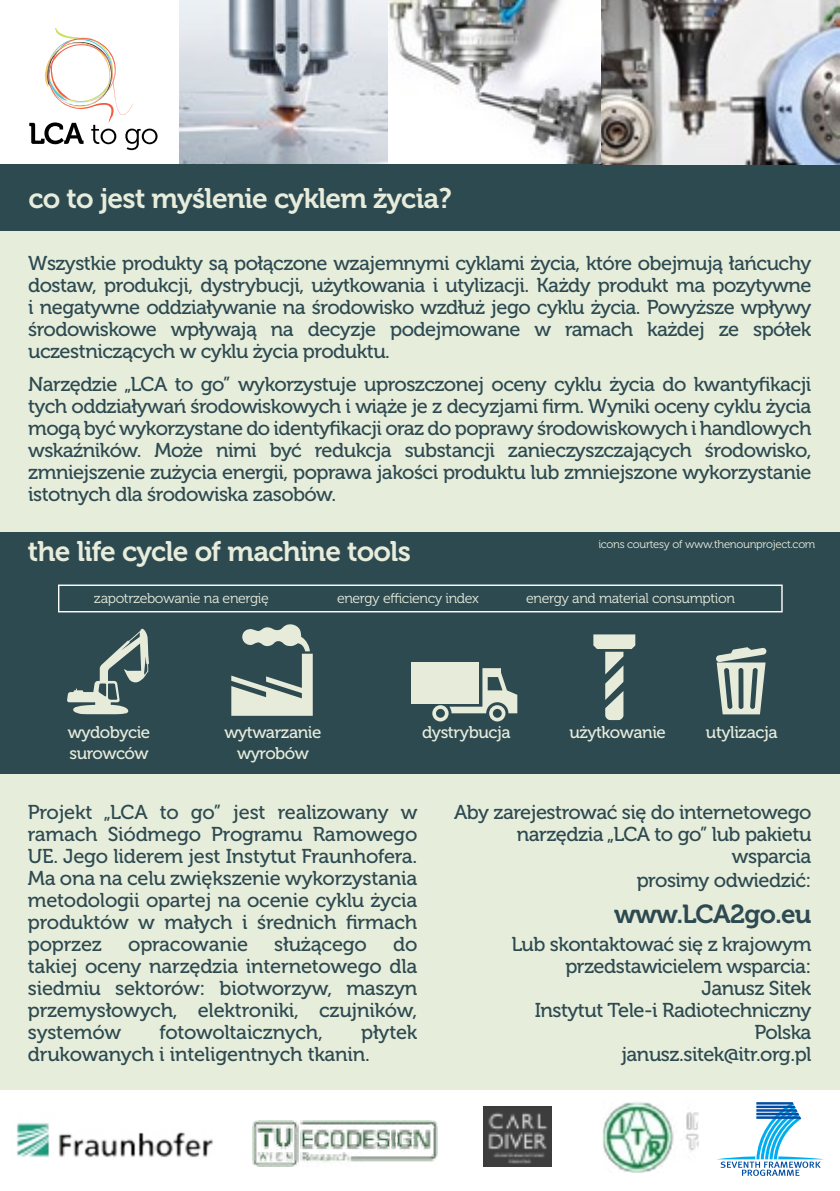
<style>
.page{position:relative;width:840px;height:1191px;background:#fff}
.page>*{position:absolute;margin:0;border:0;box-sizing:border-box;transform-origin:0 0}
.t1{font:28.2px "Museo 700";letter-spacing:-.025em;color:#e7ecdb}
.t2{font:26px "Museo 700";letter-spacing:-.025em;color:#2d4a51}
.t3{font:20px/22px "Museo 500";letter-spacing:-.025em;color:#2d4a51;text-align:justify}
.t4{font:17px/21.2px "Museo 500";letter-spacing:-.025em;color:#e7ecdb;text-align:center}
.t5{font:14px "Museo 300";letter-spacing:-.025em;color:#e7ecdb}
.t6{font:11.2px "Museo 300";letter-spacing:-.025em;color:#e7ecdb}
</style>
<div class="page">
<img style="left:179px;top:0;width:660px;height:164px">
<div style="left:0;top:164px;width:839px;height:377px;background:#e7eddb"></div>
<div style="left:0;top:770px;width:839px;height:319px;background:#e7eddb"></div>
<div style="left:0;top:532px;width:839px;height:241px;background:#2d4a51"></div>
<div style="left:0;top:164px;width:839px;height:67px;background:#2d4a51"></div>
<svg style="left:593px;top:634px;width:42px;height:86px"></svg>
<img style="left:16px;top:1123px;width:197px;height:35px">
<img style="left:483px;top:1106px;width:68px;height:60px">
<svg style="left:67px;top:629px;width:82px;height:85px"></svg>
<div style="left:58px;top:584px;width:724px;height:28px;border:1px solid #fff"></div>
<svg style="left:717px;top:1102px;width:106px;height:73px"></svg>
<svg style="left:231px;top:624px;width:81px;height:92px"></svg>
<svg style="left:432px;top:668px;width:85px;height:53px"></svg>
<div style="left:410px;top:662px;width:68px;height:42px;background:#e7ecda"></div>
<svg style="left:716px;top:647px;width:50px;height:67px"></svg>
<img style="left:253px;top:1120px;width:184px;height:46px">
<img style="left:603px;top:1102px;width:95px;height:70px">
<svg style="left:29px;top:28px;width:128px;height:122px"></svg>
<h1 class="t1" style="left:28px;top:182px;width:425px">co to jest myślenie cyklem życia?</h1>
<p class="t3" style="left:28px;top:252px;width:784px">Wszystkie produkty są połączone wzajemnymi cyklami życia, które obejmują łańcuchy dostaw, produkcji, dystrybucji, użytkowania i utylizacji. Każdy produkt ma pozytywne i negatywne oddziaływanie na środowisko wzdłuż jego cyklu życia. Powyższe wpływy środowiskowe wpływają na decyzje podejmowane w ramach każdej ze spółek uczestniczących w cyklu życia produktu.</p>
<p class="t3" style="left:28px;top:373px;width:784px">Narzędzie „LCA to go” wykorzystuje uproszczonej oceny cyklu życia do kwantyfikacji tych oddziaływań środowiskowych i wiąże je z decyzjami firm. Wyniki oceny cyklu życia mogą być wykorzystane do identyfikacji oraz do poprawy środowiskowych i handlowych wskaźników. Może nimi być redukcja substancji zanieczyszczających środowisko, zmniejszenie zużycia energii, poprawa jakości produktu lub zmniejszone wykorzystanie istotnych dla środowiska zasobów.</p>
<p class="t6" style="left:598px;top:538px;width:218px">icons courtesy of www.thenounproject.com</p>
<h1 class="t1" style="left:28px;top:536px;width:384px">the life cycle of machine tools</h1>
<p class="t5" style="left:94px;top:590px;width:176px">zapotrzebowanie na energię</p>
<p class="t5" style="left:337px;top:590px;width:143px">energy efficiency index</p>
<p class="t5" style="left:526px;top:590px;width:210px">energy and material consumption</p>
<p class="t4" style="left:68px;top:721px;width:84px">wydobycie</p>
<p class="t4" style="left:422px;top:721px;width:90px">dystrybucja</p>
<p class="t4" style="left:569px;top:721px;width:98px">użytkowanie</p>
<p class="t4" style="left:69px;top:742px;width:81px">surowców</p>
<p class="t4" style="left:224px;top:721px;width:98px">wytwarzanie wyrobów</p>
<p class="t4" style="left:705px;top:721px;width:73px">utylizacja</p>
<p class="t3" style="left:28px;top:801px;width:391px">Projekt „LCA to go” jest realizowany w ramach Siódmego Programu Ramowego UE. Jego liderem jest Instytut Fraunhofera.<br>Ma ona na celu zwiększenie wykorzystania metodologii opartej na ocenie cyklu życia produktów w małych i średnich firmach poprzez</p>
<p class="t3" style="left:28px;top:933px;width:391px;text-indent:365px">do takiej oceny narzędzia internetowego dla siedmiu sektorów: biotworzyw, maszyn przemysłowych, elektroniki, czujników, systemów</p>
<p class="t3" style="left:128px;top:933px;width:121px">opracowanie</p>
<p class="t3" style="left:274px;top:933px;width:94px">służącego</p>
<p class="t3" style="left:159px;top:1021px;width:165px">fotowoltaicznych,</p>
<p class="t3" style="left:28px;top:1021px;width:391px;text-indent:333px">płytek drukowanych i inteligentnych tkanin.</p>
<p class="t3" style="left:454px;top:801px;width:359px;text-align:right">Aby zarejestrować się do internetowego narzędzia „LCA to go” lub pakietu wsparcia</p>
<p class="t3" style="left:636px;top:869px;width:176px">prosimy odwiedzić:</p>
<h2 class="t2" style="left:613px;top:900px;width:199px">www.LCA2go.eu</h2>
<p class="t3" style="left:511px;top:933px;width:301px;text-align:right">Lub skontaktować się z krajowym przedstawicielem wsparcia:<br>Janusz Sitek<br>Instytut Tele-i Radiotechniczny<br>Polska<br>janusz.sitek@itr.org.pl</p>
</div>
